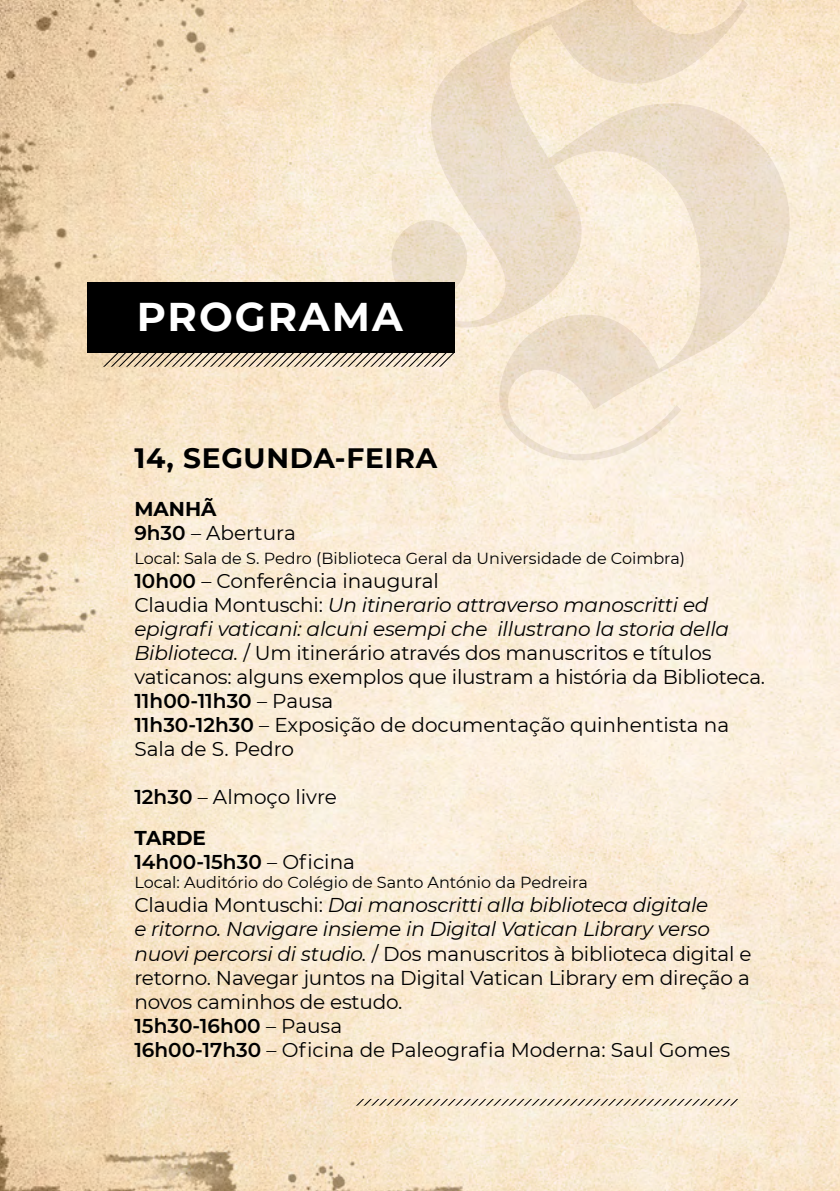
<style>
.page{position:relative;width:840px;height:1191px;background:#fff}
.page>*{position:absolute;margin:0;border:0;box-sizing:border-box;transform-origin:0 0}
.t1{font:700 40px "Montserrat";letter-spacing:.05em;color:#fff}
.t2{font:700 28px "Montserrat";letter-spacing:.025em;color:#000}
.t3{font:20px/24px "Montserrat";letter-spacing:-.01em;color:#000}
.t4{font:600 20px "Montserrat";color:#000}
.t5{font:700 20px "Montserrat";color:#000}
.t6{font:16px "Montserrat";color:#000}
.s1{font-weight:600}
.s2{font-style:italic}
.s3{font-weight:400}
</style>
<div class="page">
<img style="left:0;top:0;width:839px;height:1191px">
<svg style="left:391px;top:0;width:398px;height:460px;background:#f3e4ce"></svg>
<svg style="left:351px;top:1098px;width:387px;height:7px;background:#d0c4b0"></svg>
<div style="left:87px;top:282px;width:367px;height:70px;background:#000"></div>
<svg style="left:99px;top:352px;width:355px;height:15px;background:#bdae9a"></svg>
<p class="t1" style="left:137px;top:287px;width:267px">PROGRAMA</p>
<p class="t2" style="left:134px;top:438px;width:304px">14, SEGUNDA-FEIRA</p>
<p class="t5" style="left:134px;top:495px;width:84px">MANHÃ</p>
<p class="t3" style="left:134px;top:520px;width:163px"><span class="s1">9h30</span> – Abertura</p>
<p class="t6" style="left:134px;top:547px;width:552px">Local: Sala de S. Pedro (Biblioteca Geral da Universidade de Coimbra)</p>
<p class="t3" style="left:134px;top:568px;width:306px"><span class="s1">10h00</span> – Conferência inaugural</p>
<p class="t3" style="left:134px;top:592px;width:632px">Claudia Montuschi: <span class="s2">Un itinerario attraverso manoscritti ed epigrafi vaticani: alcuni esempi che illustrano la storia della Biblioteca.</span> / Um itinerário através dos manuscritos e títulos vaticanos: alguns exemplos que ilustram a história da Biblioteca.</p>
<p class="t4" style="left:134px;top:687px;width:200px">11h00-11h30 <span class="s3">– Pausa</span></p>
<p class="t3" style="left:134px;top:712px;width:596px"><span class="s1">11h30-12h30</span> – Exposição de documentação quinhentista na<br>Sala de S. Pedro</p>
<p class="t3" style="left:134px;top:784px;width:204px"><span class="s1">12h30</span> – Almoço livre</p>
<p class="t5" style="left:134px;top:823px;width:73px">TARDE</p>
<p class="t4" style="left:134px;top:848px;width:222px">14h00-15h30 <span class="s3">– Oficina</span></p>
<p class="t6" style="left:134px;top:871px;width:454px">Local: Auditório do Colégio de Santo António da Pedreira</p>
<p class="t3" style="left:134px;top:892px;width:618px">Claudia Montuschi: <span class="s2">Dai manoscritti alla biblioteca digitale<br>e ritorno. Navigare insieme in Digital Vatican Library verso nuovi percorsi di studio.</span> / Dos manuscritos à biblioteca digital e retorno. Navegar juntos na Digital Vatican Library em direção a novos caminhos de estudo.</p>
<p class="t4" style="left:134px;top:1011px;width:209px">15h30-16h00 <span class="s3">– Pausa</span></p>
<p class="t3" style="left:134px;top:1036px;width:597px"><span class="s1">16h00-17h30</span> – Oficina de Paleografia Moderna: Saul Gomes</p>
</div>
